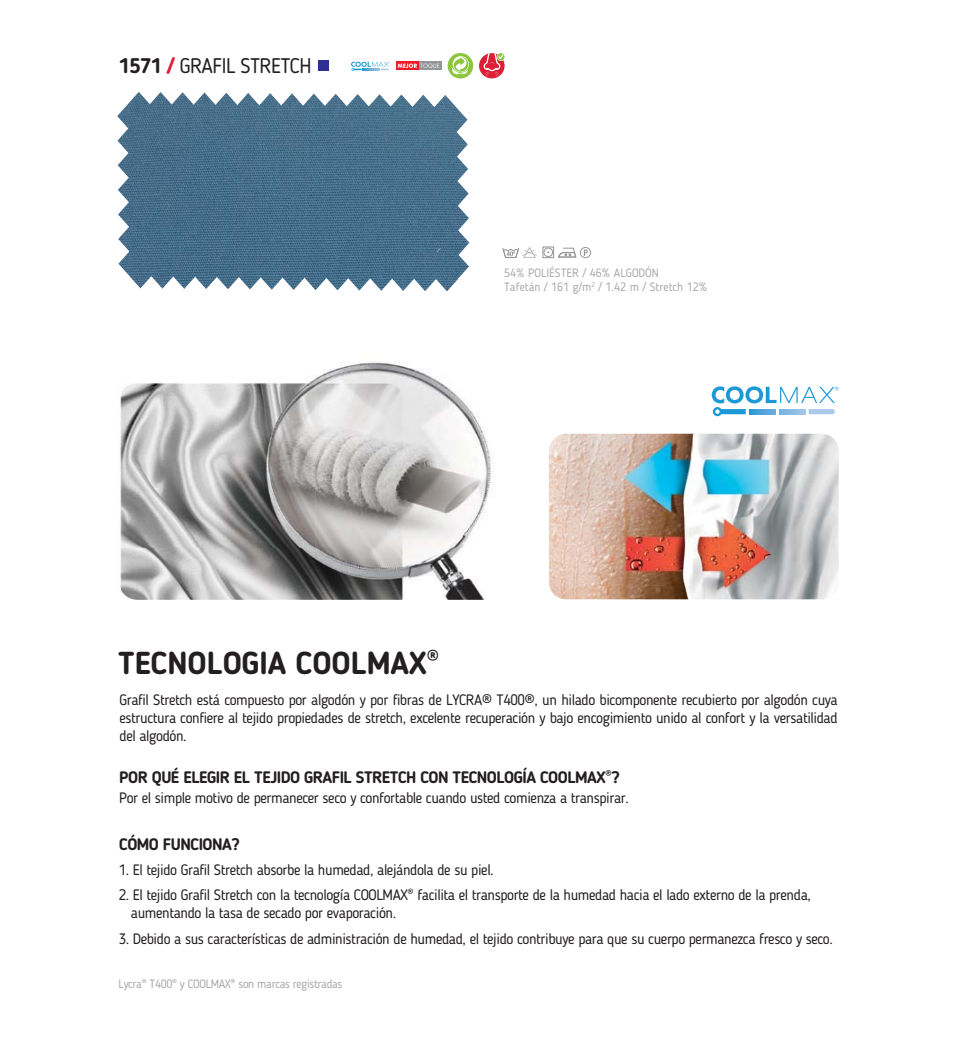
<style>
.page{position:relative;width:957px;height:1042px;background:#fff}
.page>*{position:absolute;margin:0;border:0;box-sizing:border-box;transform-origin:0 0}
.t1{font:700 31.5px "Blogger Sans";color:#231f20}
.t2{font:21px "Blogger Sans";letter-spacing:-.03em;color:#231f20}
.t3{font:700 16.5px "Blogger Sans";letter-spacing:-.03em;color:#231f20}
.t4{font:15px/18px "Blogger Sans";letter-spacing:-.03em;color:#231f20;text-align:justify}
.t5{font:12px/13.5px "Blogger Sans";color:#a7a9ac}
.t6{font:12px "Blogger Sans";letter-spacing:-.03em;color:#a7a9ac}
.s1{font-weight:700}
.s2{font-weight:700;color:#dd1e35}
</style>
<div class="page">
<svg style="left:396px;top:62px;width:23px;height:8px"></svg>
<svg style="left:419px;top:62px;width:22px;height:8px"></svg>
<svg style="left:398px;top:64px;width:41px;height:4px"></svg>
<div style="left:479px;top:53px;width:25px;height:25px;background:#dd1e35;border-radius:50%"></div>
<svg style="left:483px;top:53px;width:20px;height:23px"></svg>
<div style="left:580px;top:247px;width:11px;height:11px;border:1px solid #939598;border-radius:50%"></div>
<svg style="left:584px;top:249px;width:4px;height:7px"></svg>
<svg style="left:558px;top:248px;width:18px;height:10px"></svg>
<div style="left:542px;top:247px;width:12px;height:11px;border:1px solid #939598"></div>
<div style="left:543px;top:248px;width:10px;height:9px;border:1px solid #939598;border-radius:50%"></div>
<svg style="left:502px;top:247px;width:35px;height:11px"></svg>
<div style="left:447px;top:53px;width:26px;height:25px;background:#8cc63f;border-radius:50%"></div>
<svg style="left:453px;top:56px;width:16px;height:16px"></svg>
<svg style="left:451px;top:57px;width:17px;height:18px"></svg>
<svg style="left:351px;top:62px;width:39px;height:9px"></svg>
<div style="left:318px;top:61px;width:10px;height:10px;background:#2e3092"></div>
<img style="left:120px;top:362px;width:371px;height:238px">
<svg style="left:712px;top:386px;width:126px;height:30px"></svg>
<img style="left:549px;top:434px;width:289px;height:165px">
<img style="left:574px;top:586px;width:249px;height:13px">
<img style="left:117px;top:92px;width:352px;height:199px">
<h2 class="t2" style="left:119px;top:58px;width:194px"><span class="s1">1571</span> <span class="s2">/</span> GRAFIL STRETCH</h2>
<p class="t5" style="left:504px;top:268px;width:205px">54% POLIÉSTER / 46% ALGODÓN<br>Tafetán / 161 g/m<sup>2</sup> / 1.42 m / Stretch 12%</p>
<h1 class="t1" style="left:118px;top:651px;width:323px">TECNOLOGIA COOLMAX<sup>®</sup></h1>
<p class="t4" style="left:120px;top:692px;width:720px">Grafil Stretch está compuesto por algodón y por fibras de LYCRA® T400®, un hilado bicomponente recubierto por algodón cuya estructura confiere al tejido propiedades de stretch, excelente recuperación y bajo encogimiento unido al confort y la versatilidad del algodón.</p>
<p class="t3" style="left:119px;top:771px;width:502px">POR QUÉ ELEGIR EL TEJIDO GRAFIL STRETCH CON TECNOLOGÍA COOLMAX<sup>®</sup>?</p>
<p class="t4" style="left:119px;top:790px;width:511px">Por el simple motivo de permanecer seco y confortable cuando usted comienza a transpirar.</p>
<p class="t3" style="left:119px;top:838px;width:122px">CÓMO FUNCIONA?</p>
<p class="t4" style="left:119px;top:862px;width:376px">1. El tejido Grafil Stretch absorbe la humedad, alejándola de su piel.</p>
<p class="t4" style="left:131px;top:887px;width:681px;text-indent:-12px">2. El tejido Grafil Stretch con la tecnología COOLMAX<sup>®</sup> facilita el transporte de la humedad hacia el lado externo de la prenda, aumentando la tasa de secado por evaporación.</p>
<p class="t4" style="left:119px;top:931px;width:715px">3. Debido a sus características de administración de humedad, el tejido contribuye para que su cuerpo permanezca fresco y seco.</p>
<p class="t6" style="left:119px;top:979px;width:225px">Lycra<sup>®</sup> T400<sup>®</sup> y COOLMAX<sup>®</sup> son marcas registradas</p>
</div>
